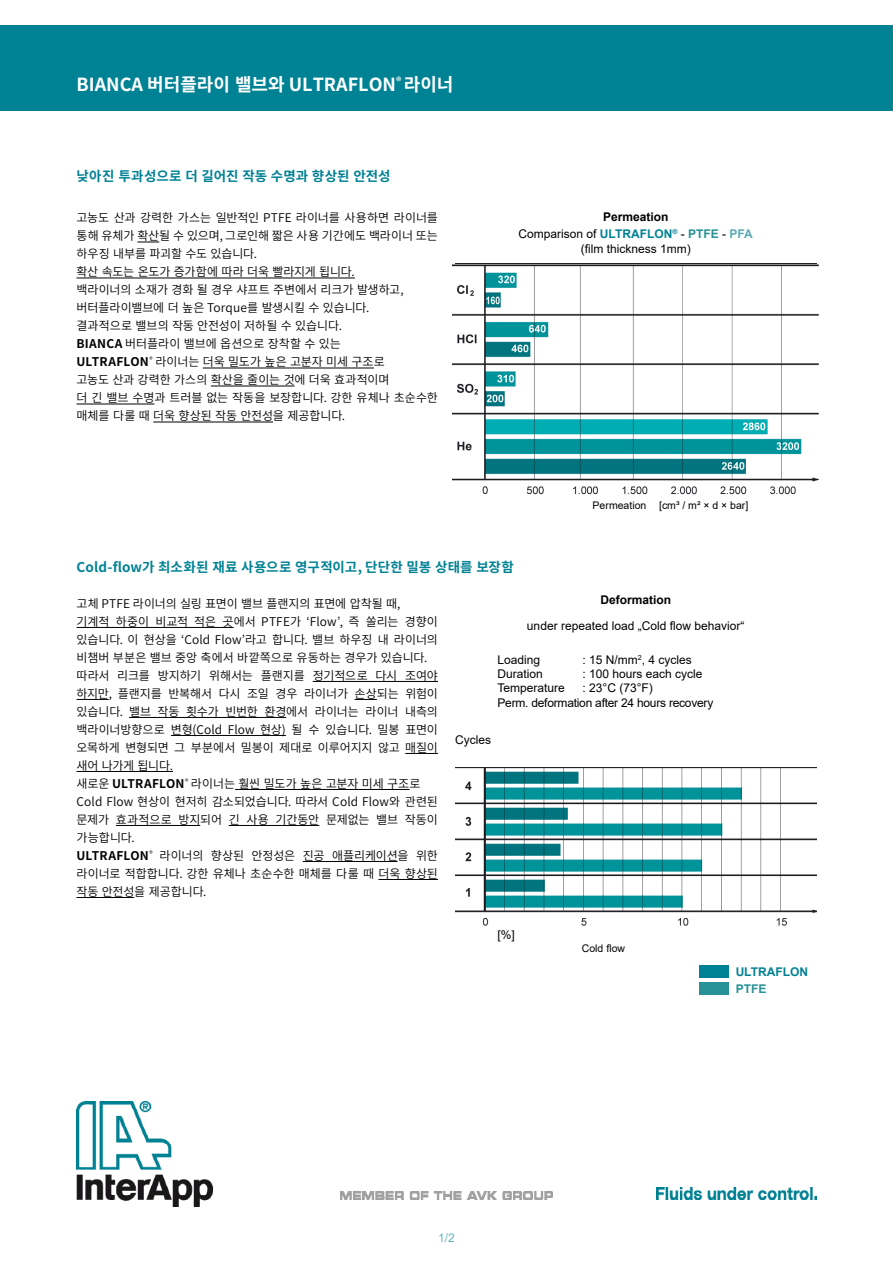
<style>
.page{position:relative;width:893px;height:1263px;background:#fff}
.page>*{position:absolute;margin:0;border:0;box-sizing:border-box;transform-origin:0 0}
.t1{font:700 18px "Source Han Sans KR";color:#fff}
.t2{font:700 13.5px "Source Han Sans KR";letter-spacing:.005em;color:#008295}
.t3{font:12px/18px "Source Han Sans KR";letter-spacing:-.01em;color:#000}
.t4{font:12px/17px "Arial";color:#000;text-align:center}
.t5{font:12px/14.4px "Arial";letter-spacing:-.02em;color:#000}
.t6{font:700 12px "Arial";color:#000}
.t7{font:700 12px "Arial";color:#008295}
.t8{font:700 12px "Arial";color:#279197}
.t9{font:12px "Arial";color:#66b4bf}
.t10{font:10.5px "Arial";color:#000}
.s1{font-weight:700}
.s2{font-weight:700;color:#008295}
.s3{font-weight:700;color:#279197}
.s4{font-weight:700;color:#5cacb1}
</style>
<div class="page">
<img style="left:77px;top:1101px;width:136px;height:105px">
<img style="left:657px;top:1187px;width:159px;height:12px">
<div style="left:0;top:26px;width:893px;height:85px;background:#008295"></div>
<img style="left:455px;top:767px;width:361px;height:159px">
<div style="left:699px;top:965px;width:30px;height:12px;background:#008295"></div>
<div style="left:699px;top:982px;width:30px;height:12px;background:#279197"></div>
<img style="left:340px;top:1192px;width:213px;height:7px">
<img style="left:453px;top:265px;width:366px;height:230px">
<svg style="left:137px;top:242px;width:22px;height:1px"></svg>
<hr style="left:77px;top:278px;width:278px;height:1px;background:#000">
<hr style="left:203px;top:368px;width:171px;height:1px;background:#000">
<hr style="left:211px;top:386px;width:84px;height:1px;background:#000">
<hr style="left:77px;top:404px;width:77px;height:1px;background:#000">
<hr style="left:153px;top:422px;width:120px;height:1px;background:#000">
<hr style="left:77px;top:627px;width:157px;height:1px;background:#000">
<hr style="left:313px;top:681px;width:125px;height:1px;background:#000">
<hr style="left:77px;top:699px;width:32px;height:1px;background:#000">
<svg style="left:355px;top:699px;width:22px;height:1px"></svg>
<hr style="left:129px;top:717px;width:157px;height:1px;background:#000">
<hr style="left:171px;top:735px;width:115px;height:1px;background:#000">
<hr style="left:405px;top:753px;width:33px;height:1px;background:#000">
<hr style="left:77px;top:771px;width:96px;height:1px;background:#000">
<hr style="left:235px;top:789px;width:175px;height:1px;background:#000">
<hr style="left:116px;top:825px;width:84px;height:1px;background:#000">
<hr style="left:229px;top:825px;width:90px;height:1px;background:#000">
<hr style="left:303px;top:861px;width:95px;height:1px;background:#000">
<hr style="left:378px;top:879px;width:60px;height:1px;background:#000">
<hr style="left:77px;top:897px;width:57px;height:1px;background:#000">
<h1 class="t1" style="left:77px;top:74px;width:378px">BIANCA 버터플라이 밸브와 ULTRAFLON<sup>®</sup> 라이너</h1>
<p class="t2" style="left:77px;top:168px;width:316px">낮아진 투과성으로 더 길어진 작동 수명과 향상된 안전성</p>
<p class="t3" style="left:77px;top:209px;width:363px">고농도 산과 강력한 가스는 일반적인 PTFE 라이너를 사용하면 라이너를 통해 유체가 확산될 수 있으며, 그로인해 짧은 사용 기간에도 백라이너 또는 하우징 내부를 파괴할 수도 있습니다.<br>확산 속도는 온도가 증가함에 따라 더욱 빨라지게 됩니다.<br>백라이너의 소재가 경화 될 경우 샤프트 주변에서 리크가 발생하고, 버터플라이밸브에 더 높은 Torque를 발생시킬 수 있습니다.<br>결과적으로 밸브의 작동 안전성이 저하될 수 있습니다.<br><span class="s1">BIANCA</span> 버터플라이 밸브에 옵션으로 장착할 수 있는<br><span class="s1">ULTRAFLON</span><sup>®</sup> 라이너는 더욱 밀도가 높은 고분자 미세 구조로<br>고농도 산과 강력한 가스의 확산을 줄이는 것에 더욱 효과적이며<br>더 긴 밸브 수명과 트러블 없는 작동을 보장합니다. 강한 유체나 초순수한 매체를 다룰 때 더욱 향상된 작동 안전성을 제공합니다.</p>
<p class="t4" style="left:519px;top:209px;width:236px"><span class="s1">Permeation<br></span>Comparison of <span class="s2">ULTRAFLON</span><sup>®</sup> - <span class="s3">PTFE</span> - <span class="s4">PFA</span></p>
<p class="t4" style="left:581px;top:240px;width:112px">(film thickness 1mm)</p>
<p class="t2" style="left:77px;top:559px;width:439px">Cold-flow가 최소화된 재료 사용으로 영구적이고, 단단한 밀봉 상태를 보장함</p>
<p class="t10" style="left:593px;top:498px;width:55px">Permeation</p>
<p class="t10" style="left:659px;top:498px;width:91px">[cm³ / m² × d × bar]</p>
<p class="t3" style="left:77px;top:594px;width:363px">고체 PTFE 라이너의 실링 표면이 밸브 플랜지의 표면에 압착될 때,<br>기계적 하중이 비교적 적은 곳에서 PTFE가 ‘Flow’, 즉 쏠리는 경향이 있습니다. 이 현상을 ‘Cold Flow’라고 합니다. 밸브 하우징 내 라이너의 비챔버 부분은 밸브 중앙 축에서 바깥쪽으로 유동하는 경우가 있습니다. 따라서 리크를 방지하기 위해서는 플랜지를 정기적으로 다시 조여야 하지만, 플랜지를 반복해서 다시 조일 경우 라이너가 손상되는 위험이 있습니다. 밸브 작동 횟수가 빈번한 환경에서 라이너는 라이너 내측의 백라이너방향으로 변형(Cold Flow 현상) 될 수 있습니다. 밀봉 표면이 오목하게 변형되면 그 부분에서 밀봉이 제대로 이루어지지 않고 매질이 새어 나가게 됩니다.<br>새로운 <span class="s1">ULTRAFLON</span><sup>®</sup> 라이너는 훨씬 밀도가 높은 고분자 미세 구조로<br>Cold Flow 현상이 현저히 감소되었습니다. 따라서 Cold Flow와 관련된 문제가 효과적으로 방지되어 긴 사용 기간동안 문제없는 밸브 작동이 가능합니다.<br><span class="s1">ULTRAFLON</span><sup>®</sup> 라이너의 향상된 안정성은 진공 애플리케이션을 위한 라이너로 적합합니다. 강한 유체나 초순수한 매체를 다룰 때 더욱 향상된 작동 안전성을 제공합니다.</p>
<p class="t6" style="left:600px;top:591px;width:72px">Deformation</p>
<p class="t4" style="left:527px;top:617px;width:219px">under repeated load „Cold flow behavior“</p>
<p class="t4" style="left:497px;top:651px;width:44px">Loading</p>
<p class="t4" style="left:583px;top:651px;width:111px">: 15 N/mm<sup>2</sup>, 4 cycles</p>
<p class="t4" style="left:497px;top:665px;width:47px">Duration</p>
<p class="t4" style="left:583px;top:665px;width:122px">: 100 hours each cycle</p>
<p class="t4" style="left:497px;top:680px;width:69px">Temperature</p>
<p class="t5" style="left:497px;top:681px;width:217px;text-indent:85px">: 23°C (73°F)<br>Perm. deformation after 24 hours recovery</p>
<p class="t4" style="left:455px;top:732px;width:37px">Cycles</p>
<p class="t4" style="left:497px;top:926px;width:19px">[%]</p>
<p class="t10" style="left:582px;top:941px;width:45px">Cold flow</p>
<p class="t7" style="left:736px;top:963px;width:74px">ULTRAFLON</p>
<p class="t8" style="left:736px;top:980px;width:32px">PTFE</p>
<p class="t9" style="left:438px;top:1229px;width:18px">1/2</p>
</div>
